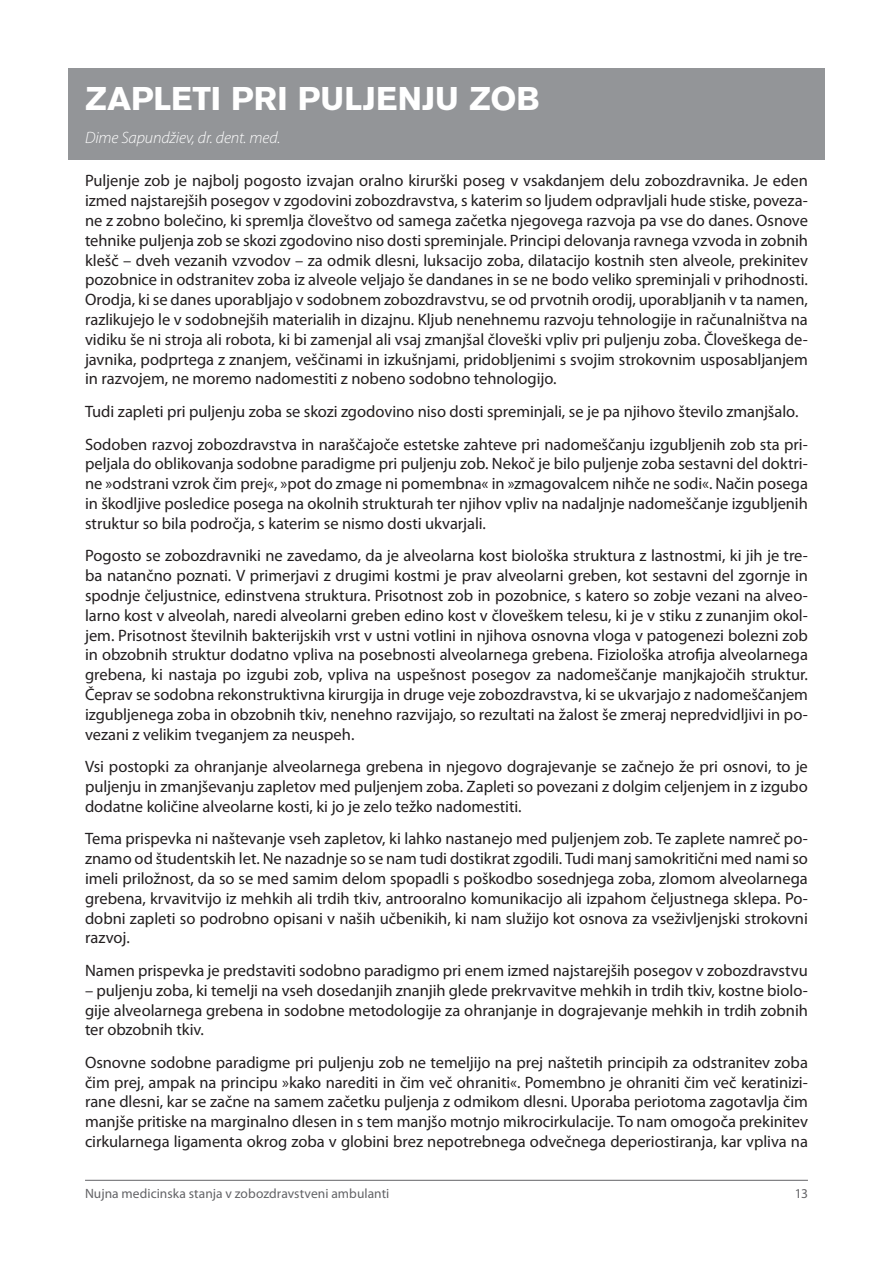
<style>
.page{position:relative;width:893px;height:1263px;background:#fff}
.page>*{position:absolute;margin:0;border:0;box-sizing:border-box;transform-origin:0 0}
.t1{font:700 34.5px "Accius TEE";letter-spacing:.005em;color:#fff}
.t2{font:16.5px/19.8px "Myriad Pro";letter-spacing:-.005em;color:#231f20;text-align:justify}
.t3{font:italic 300 16.5px "Myriad Pro";letter-spacing:-.01em;color:#fff}
.t4{font:13.5px "Myriad Pro";color:#636366}
</style>
<div class="page">
<div style="left:68px;top:68px;width:757px;height:91px;background:#939598"></div>
<hr style="left:85px;top:1180px;width:723px;height:1px;background:#636366">
<h1 class="t1" style="left:85px;top:79px;width:86px">ZAPLETI</h1>
<h1 class="t1" style="left:231px;top:79px;width:262px">PRI PULJENJU ZOB</h1>
<p class="t3" style="left:85px;top:127px;width:197px">Dime Sapundžiev, dr. dent. med.</p>
<p class="t2" style="left:85px;top:171px;width:724px">Puljenje zob je najbolj pogosto izvajan oralno kirurški poseg v vsakdanjem delu zobozdravnika. Je eden izmed najstarejših posegov v zgodovini zobozdravstva, s katerim so ljudem odpravljali hude stiske, poveza&shy;ne z zobno bolečino, ki spremlja človeštvo od samega začetka njegovega razvoja pa vse do danes. Osnove tehnike puljenja zob se skozi zgodovino niso dosti spreminjale. Principi delovanja ravnega vzvoda in zobnih klešč – dveh vezanih vzvodov – za odmik dlesni, luksacijo zoba, dilatacijo kostnih sten alveole, prekinitev pozobnice in odstranitev zoba iz alveole veljajo še dandanes in se ne bodo veliko spreminjali v prihodnosti.<br>Orodja, ki se danes uporabljajo v sodobnem zobozdravstvu, se od prvotnih orodij, uporabljanih v ta namen, razlikujejo le v sodobnejših materialih in dizajnu. Kljub nenehnemu razvoju tehnologije in računalništva na vidiku še ni stroja ali robota, ki bi zamenjal ali vsaj zmanjšal človeški vpliv pri puljenju zoba. Človeškega de&shy;javnika, podprtega z znanjem, veščinami in izkušnjami, pridobljenimi s svojim strokovnim usposabljanjem in razvojem, ne moremo nadomestiti z nobeno sodobno tehnologijo.</p>
<p class="t2" style="left:85px;top:395px;width:724px;line-height:32.5px">Tudi zapleti pri puljenju zoba se skozi zgodovino niso dosti spreminjali, se je pa njihovo število zmanjšalo.<br>Sodoben razvoj zobozdravstva in naraščajoče estetske zahteve pri nadomeščanju izgubljenih zob sta pri-</p>
<p class="t2" style="left:85px;top:454px;width:724px">peljala do oblikovanja sodobne paradigme pri puljenju zob. Nekoč je bilo puljenje zoba sestavni del doktri&shy;ne »odstrani vzrok čim prej«, »pot do zmage ni pomembna« in »zmagovalcem nihče ne sodi«. Način posega in škodljive posledice posega na okolnih strukturah ter njihov vpliv na nadaljnje nadomeščanje izgubljenih struktur so bila področja, s katerim se nismo dosti ukvarjali.</p>
<p class="t2" style="left:85px;top:546px;width:724px">Pogosto se zobozdravniki ne zavedamo, da je alveolarna kost biološka struktura z lastnostmi, ki jih je tre&shy;ba natančno poznati. V primerjavi z drugimi kostmi je prav alveolarni greben, kot sestavni del zgornje in spodnje čeljustnice, edinstvena struktura. Prisotnost zob in pozobnice, s katero so zobje vezani na alveo&shy;larno kost v alveolah, naredi alveolarni greben edino kost v človeškem telesu, ki je v stiku z zunanjim okol&shy;jem. Prisotnost številnih bakterijskih vrst v ustni votlini in njihova osnovna vloga v patogenezi bolezni zob in obzobnih struktur dodatno vpliva na posebnosti alveolarnega grebena. Fiziološka atrofija alveolarnega grebena, ki nastaja po izgubi zob, vpliva na uspešnost posegov za nadomeščanje manjkajočih struktur.<br>Čeprav se sodobna rekonstruktivna kirurgija in druge veje zobozdravstva, ki se ukvarjajo z nadomeščanjem izgubljenega zoba in obzobnih tkiv, nenehno razvijajo, so rezultati na žalost še zmeraj nepredvidljivi in po&shy;vezani z velikim tveganjem za neuspeh.</p>
<p class="t2" style="left:85px;top:756px;width:724px">Vsi postopki za ohranjanje alveolarnega grebena in njegovo dograjevanje se začnejo že pri osnovi, to je puljenju in zmanjševanju zapletov med puljenjem zoba. Zapleti so povezani z dolgim celjenjem in z izgubo dodatne količine alveolarne kosti, ki jo je zelo težko nadomestiti.</p>
<p class="t2" style="left:85px;top:829px;width:724px">Tema prispevka ni naštevanje vseh zapletov, ki lahko nastanejo med puljenjem zob. Te zaplete namreč po&shy;znamo od študentskih let. Ne nazadnje so se nam tudi dostikrat zgodili. Tudi manj samokritični med nami so imeli priložnost, da so se med samim delom spopadli s poškodbo sosednjega zoba, zlomom alveolarnega grebena, krvavitvijo iz mehkih ali trdih tkiv, antrooralno komunikacijo ali izpahom čeljustnega sklepa. Po&shy;dobni zapleti so podrobno opisani v naših učbenikih, ki nam služijo kot osnova za vseživljenjski strokovni razvoj.</p>
<p class="t2" style="left:85px;top:960px;width:724px">Namen prispevka je predstaviti sodobno paradigmo pri enem izmed najstarejših posegov v zobozdravstvu</p>
<p class="t2" style="left:85px;top:980px;width:724px">– puljenju zoba, ki temelji na vseh dosedanjih znanjih glede prekrvavitve mehkih in trdih tkiv, kostne biolo&shy;gije alveolarnega grebena in sodobne metodologije za ohranjanje in dograjevanje mehkih in trdih zobnih ter obzobnih tkiv.</p>
<p class="t2" style="left:85px;top:1052px;width:724px">Osnovne sodobne paradigme pri puljenju zob ne temeljijo na prej naštetih principih za odstranitev zoba čim prej, ampak na principu »kako narediti in čim več ohraniti«. Pomembno je ohraniti čim več keratinizi&shy;rane dlesni, kar se začne na samem začetku puljenja z odmikom dlesni. Uporaba periotoma zagotavlja čim manjše pritiske na marginalno dlesen in s tem manjšo motnjo mikrocirkulacije. To nam omogoča prekinitev cirkularnega ligamenta okrog zoba v globini brez nepotrebnega odvečnega deperiostiranja, kar vpliva na</p>
<p class="t4" style="left:85px;top:1185px;width:306px">Nujna medicinska stanja v zobozdravstveni ambulanti</p>
<p class="t4" style="left:795px;top:1185px;width:14px">13</p>
</div>
